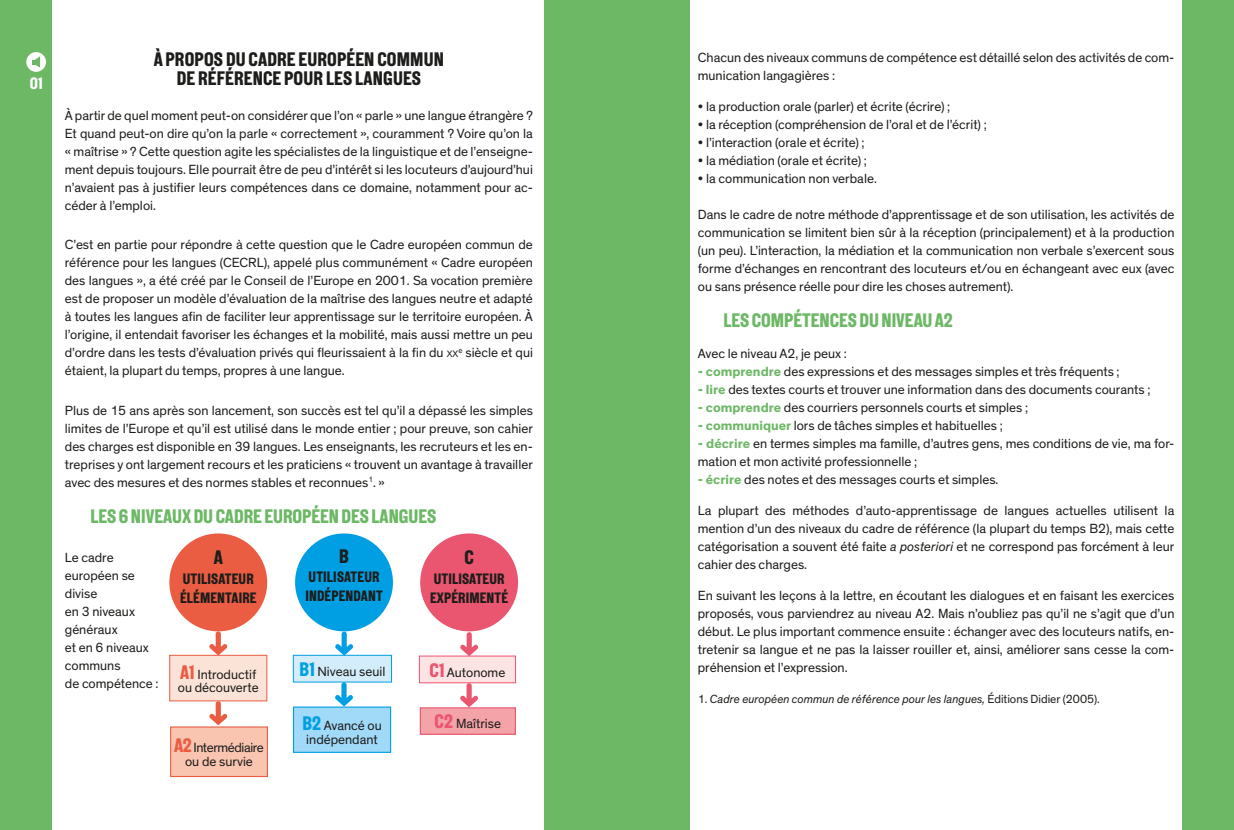
<style>
.page{position:relative;width:1234px;height:830px;background:#fff}
.page>*{position:absolute;margin:0;border:0;box-sizing:border-box;transform-origin:0 0}
.t1{font:19.5px "New Grotesk Square FIVE";color:#6cb865}
.t2{font:19.5px/19px "New Grotesk Square FIVE";letter-spacing:.01em;color:#1d1d1b;text-align:center}
.t3{font:16.5px "New Grotesk Square FIVE";color:#fff}
.t4{font:15px/19px "New Grotesk Square FIVE";letter-spacing:.01em;color:#1d1d1b}
.t5{font:13.5px/18px "Theinhardt";color:#1d1d1b;text-align:justify}
.t6{font:13.5px/13.5px "Theinhardt";letter-spacing:-.03em;color:#1d1d1b;text-align:center}
.t7{font:italic 12px "Theinhardt";color:#1d1d1b}
.s1{font-size:9.45px}
.s2{font-family:"New Grotesk Square FIVE";font-size:19.5px;color:#009fe3}
.s3{font-family:"New Grotesk Square FIVE";font-size:19.5px;color:#ea556f}
.s4{font-family:"New Grotesk Square FIVE";font-size:19.5px;color:#eb5d42}
.s5{font-weight:700;color:#6cb865}
.s6{font-style:italic}
.s7{font-style:normal}
</style>
<div class="page">
<div style="left:0;top:0;width:51px;height:829px;background:#6cb865"></div>
<div style="left:544px;top:0;width:73px;height:829px;background:#6cb865"></div>
<div style="left:26px;top:52px;width:20px;height:20px;background:#fff;border-radius:50%"></div>
<svg style="left:32px;top:56px;width:8px;height:12px"></svg>
<div style="left:169px;top:533px;width:98px;height:98px;background:#eb5d42;border-radius:50%"></div>
<svg style="left:209px;top:631px;width:18px;height:23px"></svg>
<div style="left:170px;top:655px;width:97px;height:45px;background:#fce3d8"></div>
<div style="left:169px;top:654px;width:98px;height:47px;border:1px solid #eb5d42"></div>
<svg style="left:209px;top:701px;width:18px;height:24px"></svg>
<div style="left:171px;top:726px;width:96px;height:50px;background:#f9c5b1"></div>
<div style="left:170px;top:726px;width:98px;height:50px;border:1px solid #eb5d42"></div>
<div style="left:295px;top:533px;width:98px;height:98px;background:#009fe3;border-radius:50%"></div>
<div style="left:293px;top:655px;width:98px;height:26px;background:#d4edfc"></div>
<div style="left:293px;top:654px;width:99px;height:28px;border:1px solid #009fe3"></div>
<svg style="left:335px;top:682px;width:18px;height:24px"></svg>
<div style="left:293px;top:706px;width:97px;height:46px;background:#a1daf8"></div>
<div style="left:293px;top:706px;width:98px;height:46px;border:1px solid #009fe3"></div>
<svg style="left:335px;top:631px;width:18px;height:24px"></svg>
<div style="left:420px;top:533px;width:98px;height:98px;background:#ea556f;border-radius:50%"></div>
<div style="left:419px;top:655px;width:96px;height:27px;background:#fce3e4"></div>
<svg style="left:460px;top:682px;width:18px;height:25px"></svg>
<div style="left:420px;top:707px;width:95px;height:26px;background:#f4a3a9"></div>
<div style="left:419px;top:707px;width:97px;height:27px;border:1px solid #ea556f"></div>
<svg style="left:460px;top:632px;width:18px;height:24px"></svg>
<div style="left:1182px;top:0;width:51px;height:829px;background:#6cb865"></div>
<div style="left:617px;top:0;width:72px;height:829px;background:#6cb865"></div>
<p class="t3" style="left:30px;top:73px;width:14px">01</p>
<p class="t2" style="left:154px;top:50px;width:292px">À PROPOS DU CADRE EUROPÉEN COMMUN<br>DE RÉFÉRENCE POUR LES LANGUES</p>
<p class="t5" style="left:65px;top:106px;width:469px">À partir de quel moment peut-on considérer que l’on « parle » une langue étrangère ?<br>Et quand peut-on dire qu’on la parle « correctement », couramment ? Voire qu’on la « maîtrise » ? Cette question agite les spécialistes de la linguistique et de l’enseigne&shy;ment depuis toujours. Elle pourrait être de peu d’intérêt si les locuteurs d’aujourd’hui n’avaient pas à justifier leurs compétences dans ce domaine, notamment pour ac&shy;céder à l’emploi.</p>
<p class="t5" style="left:65px;top:236px;width:469px">C’est en partie pour répondre à cette question que le Cadre européen commun de référence pour les langues (CECRL), appelé plus communément « Cadre européen des langues », a été créé par le Conseil de l’Europe en 2001. Sa vocation première est de proposer un modèle d’évaluation de la maîtrise des langues neutre et adapté à toutes les langues afin de faciliter leur apprentissage sur le territoire européen. À l’origine, il entendait favoriser les échanges et la mobilité, mais aussi mettre un peu d’ordre dans les tests d’évaluation privés qui fleurissaient à la fin du <span class="s1">xx</span><sup>e</sup> siècle et qui étaient, la plupart du temps, propres à une langue.</p>
<p class="t5" style="left:65px;top:401px;width:469px">Plus de 15 ans après son lancement, son succès est tel qu’il a dépassé les simples limites de l’Europe et qu’il est utilisé dans le monde entier ; pour preuve, son cahier des charges est disponible en 39 langues. Les enseignants, les recruteurs et les en&shy;treprises y ont largement recours et les praticiens « trouvent un avantage à travailler avec des mesures et des normes stables et reconnues<sup>1</sup>. »</p>
<p class="t1" style="left:90px;top:504px;width:347px">LES 6 NIVEAUX DU CADRE EUROPÉEN DES LANGUES</p>
<p class="t5" style="left:65px;top:548px;width:95px;text-align:left">Le cadre européen se divise<br>en 3 niveaux généraux<br>et en 6 niveaux communs<br>de compétence :</p>
<p class="t2" style="left:214px;top:548px;width:11px">A</p>
<p class="t2" style="left:339px;top:546px;width:11px">B</p>
<p class="t4" style="left:305px;top:567px;width:79px">UTILISATEUR<br>INDÉPENDANT</p>
<p class="t2" style="left:464px;top:548px;width:11px">C</p>
<p class="t4" style="left:430px;top:568px;width:79px">UTILISATEUR<br>EXPÉRIMENTÉ</p>
<p class="t4" style="left:180px;top:568px;width:78px">UTILISATEUR<br>ÉLÉMENTAIRE</p>
<p class="t5" style="left:299px;top:662px;width:87px"><span class="s2">B1</span> Niveau seuil</p>
<p class="t5" style="left:429px;top:663px;width:77px"><span class="s3">C1</span> Autonome</p>
<p class="t5" style="left:434px;top:714px;width:68px"><span class="s3">C2</span> Maîtrise</p>
<p class="t5" style="left:178px;top:667px;width:82px;line-height:13.5px"><span class="s4">A1</span> Introductif ou découverte</p>
<p class="t5" style="left:302px;top:719px;width:81px;line-height:13.5px"><span class="s2">B2</span> Avancé ou indépendant</p>
<p class="t6" style="left:174px;top:741px;width:91px"><span class="s4">A2</span> Intermédiaire ou de survie</p>
<p class="t5" style="left:697px;top:49px;width:478px">Chacun des niveaux communs de compétence est détaillé selon des activités de com&shy;munication langagières :</p>
<p class="t5" style="left:697px;top:97px;width:254px">• la production orale (parler) et écrite (écrire) ;</p>
<p class="t5" style="left:697px;top:115px;width:290px">• la réception (compréhension de l’oral et de l’écrit) ;</p>
<p class="t5" style="left:697px;top:133px;width:168px">• l’interaction (orale et écrite) ;</p>
<p class="t5" style="left:697px;top:151px;width:171px">• la médiation (orale et écrite) ;</p>
<p class="t5" style="left:697px;top:169px;width:180px">• la communication non verbale.</p>
<p class="t5" style="left:697px;top:205px;width:478px">Dans le cadre de notre méthode d’apprentissage et de son utilisation, les activités de communication se limitent bien sûr à la réception (principalement) et à la production (un peu). L’interaction, la médiation et la communication non verbale s’exercent sous forme d’échanges en rencontrant des locuteurs et/ou en échangeant avec eux (avec ou sans présence réelle pour dire les choses autrement).</p>
<p class="t1" style="left:723px;top:308px;width:231px">LES COMPÉTENCES DU NIVEAU A2</p>
<p class="t5" style="left:697px;top:344px;width:150px">Avec le niveau A2, je peux :</p>
<p class="t5" style="left:697px;top:362px;width:423px"><span class="s5">- comprendre</span> des expressions et des messages simples et très fréquents ;</p>
<p class="t5" style="left:697px;top:380px;width:454px"><span class="s5">- lire</span> des textes courts et trouver une information dans des documents courants ;</p>
<p class="t5" style="left:697px;top:398px;width:332px"><span class="s5">- comprendre</span> des courriers personnels courts et simples ;</p>
<p class="t5" style="left:697px;top:416px;width:306px"><span class="s5">- communiquer</span> lors de tâches simples et habituelles ;</p>
<p class="t5" style="left:697px;top:434px;width:478px"><span class="s5">- décrire</span> en termes simples ma famille, d’autres gens, mes conditions de vie, ma for&shy;mation et mon activité professionnelle ;</p>
<p class="t5" style="left:697px;top:470px;width:302px"><span class="s5">- écrire</span> des notes et des messages courts et simples.</p>
<p class="t5" style="left:697px;top:501px;width:478px">La plupart des méthodes d’auto-apprentissage de langues actuelles utilisent la mention d’un des niveaux du cadre de référence (la plupart du temps B2), mais cette catégorisation a souvent été faite <span class="s6">a posteriori</span> et ne correspond pas forcément à leur cahier des charges.</p>
<p class="t5" style="left:697px;top:586px;width:478px">En suivant les leçons à la lettre, en écoutant les dialogues et en faisant les exercices proposés, vous parviendrez au niveau A2. Mais n’oubliez pas qu’il ne s’agit que d’un début. Le plus important commence ensuite : échanger avec des locuteurs natifs, en&shy;tretenir sa langue et ne pas la laisser rouiller et, ainsi, améliorer sans cesse la com&shy;préhension et l’expression.</p>
<p class="t7" style="left:697px;top:691px;width:403px"><span class="s7">1.</span> Cadre européen commun de référence pour les langues, <span class="s7">Éditions Didier (2005).</span></p>
</div>
